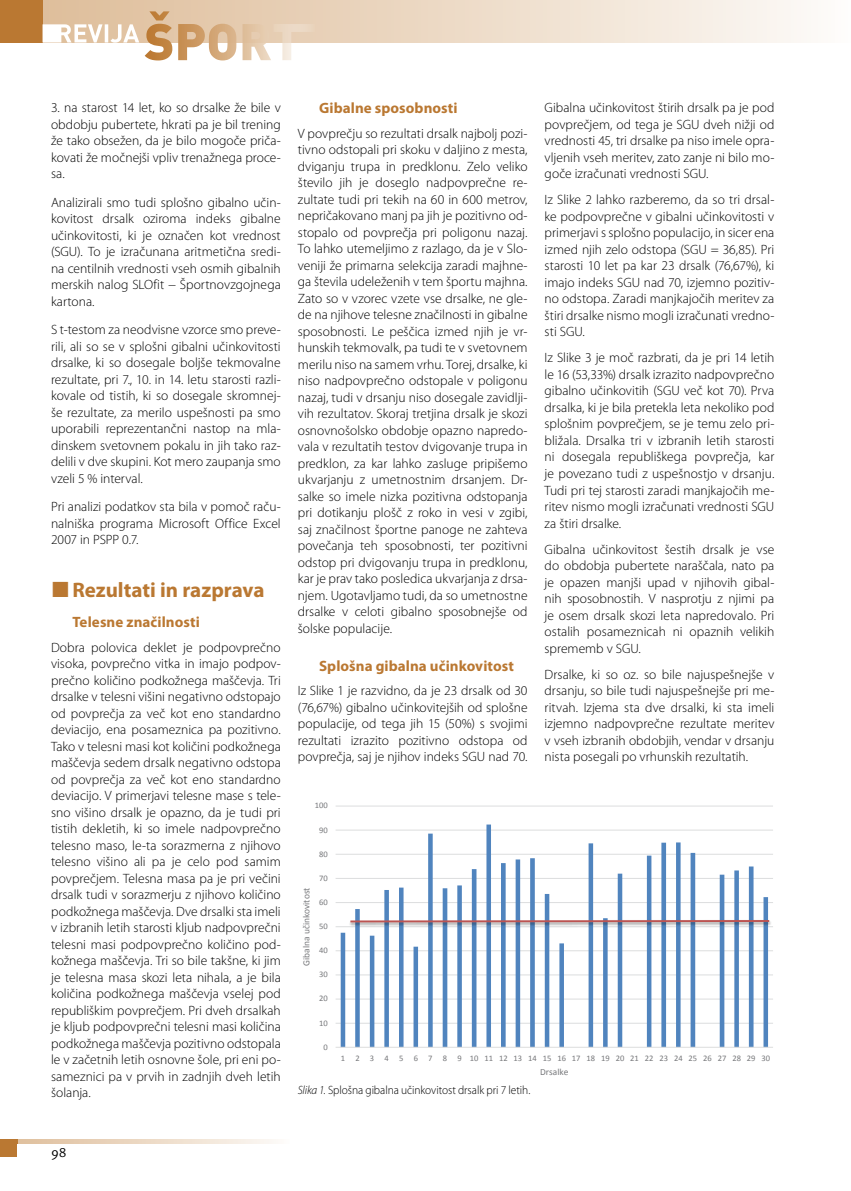
<style>
.page{position:relative;width:851px;height:1191px;background:#fff}
.page>*{position:absolute;margin:0;border:0;box-sizing:border-box;transform-origin:0 0}
.t1{font:700 21px "Myriad Pro";color:#ba7832}
.t2{font:700 15px "Myriad Pro";letter-spacing:.005em;color:#ba7832}
.t3{font:300 13.5px/16.5px "Myriad Pro";color:#000;text-align:justify}
.t4{font:13.5px "Meta Pro";color:#000}
.t5{font:300 12px "Myriad Pro";letter-spacing:-.005em;color:#000;scale:.95 1}
.t6{font:9.45px "Calibri";color:#77787b}
.t7{font:8.55px "Calibri";color:#77787b}
.s1{font-style:italic}
</style>
<div class="page">
<div style="left:0;top:0;width:850px;height:43px;background:linear-gradient(to right,#dcb993,#fcfaf7)"></div>
<div style="left:0;top:0;width:43px;height:43px;background:#ba7832"></div>
<div style="left:0;top:1140px;width:289px;height:17px;background:linear-gradient(to right,#ddba95,#fcfaf7)"></div>
<svg style="left:145px;top:11px;width:170px;height:49px"></svg>
<svg style="left:43px;top:24px;width:96px;height:19px"></svg>
<div style="left:0;top:1140px;width:17px;height:17px;background:#ba7832"></div>
<div style="left:17px;top:1144px;width:272px;height:13px;background:#fff"></div>
<svg style="left:335px;top:805px;width:438px;height:243px"></svg>
<img style="left:347px;top:918px;width:426px;height:9px">
<svg style="left:348px;top:919px;width:423px;height:4px"></svg>
<p class="t3" style="left:51px;top:100px;width:231px">3. na starost 14 let, ko so drsalke že bile v obdobju pubertete, hkrati pa je bil trening že tako obsežen, da je bilo mogoče priča&shy;kovati že močnejši vpliv trenažnega proce&shy;sa.</p>
<p class="t3" style="left:51px;top:194px;width:231px">Analizirali smo tudi splošno gibalno učin&shy;kovitost drsalk oziroma indeks gibalne učinkovitosti, ki je označen kot vrednost (SGU). To je izračunana aritmetična sredi&shy;na centilnih vrednosti vseh osmih gibalnih merskih nalog SLOfit − Športnovzgojnega kartona.</p>
<p class="t3" style="left:51px;top:322px;width:231px">S t-testom za neodvisne vzorce smo preve&shy;rili, ali so se v splošni gibalni učinkovitosti drsalke, ki so dosegale boljše tekmovalne rezultate, pri 7., 10. in 14. letu starosti razli&shy;kovale od tistih, ki so dosegale skromnej&shy;še rezultate, za merilo uspešnosti pa smo uporabili reprezentančni nastop na mla&shy;dinskem svetovnem pokalu in jih tako raz&shy;delili v dve skupini. Kot mero zaupanja smo vzeli 5 % interval.</p>
<p class="t3" style="left:51px;top:499px;width:231px">Pri analizi podatkov sta bila v pomoč raču&shy;nalniška programa Microsoft Office Excel 2007 in PSPP 0.7.</p>
<h1 class="t1" style="left:72px;top:576px;width:193px">Rezultati in razprava</h1>
<p class="t2" style="left:72px;top:612px;width:129px">Telesne značilnosti</p>
<p class="t3" style="left:51px;top:639px;width:231px">Dobra polovica deklet je podpovprečno visoka, povprečno vitka in imajo podpov&shy;prečno količino podkožnega maščevja. Tri drsalke v telesni višini negativno odstopajo od povprečja za več kot eno standardno deviacijo, ena posameznica pa pozitivno.<br>Tako v telesni masi kot količini podkožnega maščevja sedem drsalk negativno odstopa od povprečja za več kot eno standardno deviacijo. V primerjavi telesne mase s tele&shy;sno višino drsalk je opazno, da je tudi pri tistih dekletih, ki so imele nadpovprečno telesno maso, le-ta sorazmerna z njihovo telesno višino ali pa je celo pod samim povprečjem. Telesna masa pa je pri večini drsalk tudi v sorazmerju z njihovo količino podkožnega maščevja. Dve drsalki sta imeli v izbranih letih starosti kljub nadpovprečni telesni masi podpovprečno količino pod&shy;kožnega maščevja. Tri so bile takšne, ki jim je telesna masa skozi leta nihala, a je bila količina podkožnega maščevja vselej pod republiškim povprečjem. Pri dveh drsalkah je kljub podpovprečni telesni masi količina podkožnega maščevja pozitivno odstopala le v začetnih letih osnovne šole, pri eni po&shy;sameznici pa v prvih in zadnjih dveh letih šolanja.</p>
<p class="t2" style="left:319px;top:98px;width:140px">Gibalne sposobnosti</p>
<p class="t3" style="left:298px;top:125px;width:231px">V povprečju so rezultati drsalk najbolj pozi&shy;tivno odstopali pri skoku v daljino z mesta, dviganju trupa in predklonu. Zelo veliko število jih je doseglo nadpovprečne re&shy;zultate tudi pri tekih na 60 in 600 metrov, nepričakovano manj pa jih je pozitivno od&shy;stopalo od povprečja pri poligonu nazaj.<br>To lahko utemeljimo z razlago, da je v Slo&shy;veniji že primarna selekcija zaradi majhne&shy;ga števila udeleženih v tem športu majhna.<br>Zato so v vzorec vzete vse drsalke, ne gle&shy;de na njihove telesne značilnosti in gibalne sposobnosti. Le peščica izmed njih je vr&shy;hunskih tekmovalk, pa tudi te v svetovnem merilu niso na samem vrhu. Torej, drsalke, ki niso nadpovprečno odstopale v poligonu nazaj, tudi v drsanju niso dosegale zavidlji&shy;vih rezultatov. Skoraj tretjina drsalk je skozi osnovnošolsko obdobje opazno napredo&shy;vala v rezultatih testov dvigovanje trupa in predklon, za kar lahko zasluge pripišemo ukvarjanju z umetnostnim drsanjem. Dr&shy;salke so imele nizka pozitivna odstopanja pri dotikanju plošč z roko in vesi v zgibi, saj značilnost športne panoge ne zahteva povečanja teh sposobnosti, ter pozitivni odstop pri dvigovanju trupa in predklonu, kar je prav tako posledica ukvarjanja z drsa&shy;njem. Ugotavljamo tudi, da so umetnostne drsalke v celoti gibalno sposobnejše od šolske populacije.</p>
<p class="t2" style="left:319px;top:656px;width:196px">Splošna gibalna učinkovitost</p>
<p class="t3" style="left:298px;top:683px;width:231px">Iz Slike 1 je razvidno, da je 23 drsalk od 30 (76,67%) gibalno učinkovitejših od splošne populacije, od tega jih 15 (50%) s svojimi rezultati izrazito pozitivno odstopa od povprečja, saj je njihov indeks SGU nad 70.</p>
<p class="t7" style="left:315px;top:800px;width:14px">100</p>
<p class="t7" style="left:319px;top:824px;width:10px">90</p>
<p class="t7" style="left:319px;top:848px;width:10px">80</p>
<p class="t6" style="left:300px;top:965px;width:80px;rotate:-90deg">Gibalna učinkovitost</p>
<p class="t7" style="left:319px;top:872px;width:10px">70</p>
<p class="t7" style="left:319px;top:896px;width:10px">60</p>
<p class="t7" style="left:319px;top:920px;width:10px">50</p>
<p class="t7" style="left:319px;top:945px;width:10px">40</p>
<p class="t7" style="left:319px;top:969px;width:10px">30</p>
<p class="t7" style="left:319px;top:993px;width:10px">20</p>
<p class="t7" style="left:319px;top:1017px;width:10px">10</p>
<p class="t7" style="left:323px;top:1041px;width:6px">0</p>
<p class="t3" style="left:544px;top:100px;width:231px">Gibalna učinkovitost štirih drsalk pa je pod povprečjem, od tega je SGU dveh nižji od vrednosti 45, tri drsalke pa niso imele opra&shy;vljenih vseh meritev, zato zanje ni bilo mo&shy;goče izračunati vrednosti SGU.</p>
<p class="t3" style="left:544px;top:192px;width:231px">Iz Slike 2 lahko razberemo, da so tri drsal&shy;ke podpovprečne v gibalni učinkovitosti v primerjavi s splošno populacijo, in sicer ena izmed njih zelo odstopa (SGU = 36,85). Pri starosti 10 let pa kar 23 drsalk (76,67%), ki imajo indeks SGU nad 70, izjemno pozitiv&shy;no odstopa. Zaradi manjkajočih meritev za štiri drsalke nismo mogli izračunati vredno&shy;sti SGU.</p>
<p class="t3" style="left:544px;top:350px;width:231px">Iz Slike 3 je moč razbrati, da je pri 14 letih le 16 (53,33%) drsalk izrazito nadpovprečno gibalno učinkovitih (SGU več kot 70). Prva drsalka, ki je bila pretekla leta nekoliko pod splošnim povprečjem, se je temu zelo pri&shy;bližala. Drsalka tri v izbranih letih starosti ni dosegala republiškega povprečja, kar je povezano tudi z uspešnostjo v drsanju.<br>Tudi pri tej starosti zaradi manjkajočih me&shy;ritev nismo mogli izračunati vrednosti SGU za štiri drsalke.</p>
<p class="t3" style="left:544px;top:541px;width:231px">Gibalna učinkovitost šestih drsalk je vse do obdobja pubertete naraščala, nato pa je opazen manjši upad v njihovih gibal&shy;nih sposobnostih. V nasprotju z njimi pa je osem drsalk skozi leta napredovalo. Pri ostalih posameznicah ni opaznih velikih sprememb v SGU.</p>
<p class="t3" style="left:544px;top:666px;width:231px">Drsalke, ki so oz. so bile najuspešnejše v drsanju, so bile tudi najuspešnejše pri me&shy;ritvah. Izjema sta dve drsalki, ki sta imeli izjemno nadpovprečne rezultate meritev v vseh izbranih obdobjih, vendar v drsanju nista posegali po vrhunskih rezultatih.</p>
<p class="t7" style="left:341px;top:1052px;width:431px">1 2 3 4 5 6 7 8 9 101112131415161718192021222324252627282930</p>
<p class="t5" style="left:298px;top:1083px;width:246px"><span class="s1">Slika 1.</span> Splošna gibalna učinkovitost drsalk pri 7 letih.</p>
<p class="t6" style="left:540px;top:1065px;width:30px">Drsalke</p>
<p class="t4" style="left:51px;top:1144px;width:17px">98</p>
</div>
